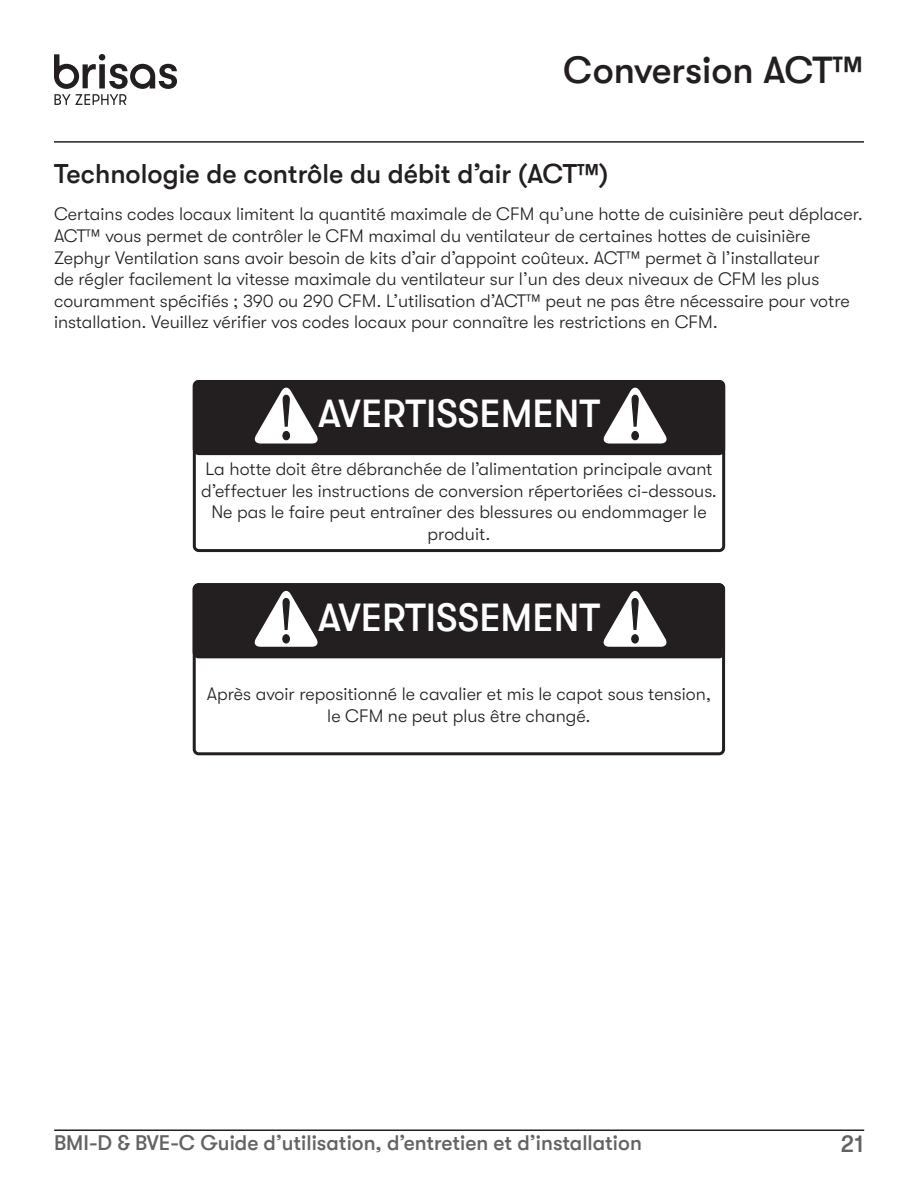
<style>
.page{position:relative;width:918px;height:1188px;background:#fff}
.page>*{position:absolute;margin:0;border:0;box-sizing:border-box;transform-origin:0 0}
.t1{font:500 39px "GT Walsheim";color:#fff}
.t2{font:500 37.5px "GT Walsheim";color:#231f20}
.t3{font:500 27px "GT Walsheim";color:#231f20}
.t4{font:500 24px "GT Walsheim";color:#636366}
.t5{font:500 21px "GT Walsheim";color:#636366}
.t6{font:300 18px/21.6px "GT Walsheim";color:#231f20;text-align:center}
</style>
<div class="page">
<hr style="left:54px;top:141px;width:810px;height:2px;background:#231f20">
<hr style="left:54px;top:1130px;width:810px;height:1px;background:#231f20">
<svg style="left:54px;top:54px;width:123px;height:51px"></svg>
<div style="left:193px;top:380px;width:532px;height:75px;background:#231f20;border-radius:6px"></div>
<svg style="left:254px;top:387px;width:64px;height:57px"></svg>
<svg style="left:603px;top:387px;width:64px;height:57px"></svg>
<div style="left:193px;top:380px;width:532px;height:172px;border:3px solid #231f20;border-radius:4px"></div>
<div style="left:193px;top:583px;width:532px;height:75px;background:#231f20;border-radius:6px"></div>
<svg style="left:254px;top:590px;width:64px;height:57px"></svg>
<svg style="left:603px;top:590px;width:64px;height:57px"></svg>
<div style="left:193px;top:583px;width:532px;height:172px;border:3px solid #231f20;border-radius:4px"></div>
<h2 class="t2" style="left:563px;top:49px;width:302px">Conversion ACT™</h2>
<h3 class="t3" style="left:54px;top:158px;width:556px">Technologie de contrôle du débit d’air (ACT™)</h3>
<p class="t6" style="left:54px;top:204px;width:811px;text-align:left">Certains codes locaux limitent la quantité maximale de CFM qu’une hotte de cuisinière peut déplacer.<br>ACT™ vous permet de contrôler le CFM maximal du ventilateur de certaines hottes de cuisinière Zephyr Ventilation sans avoir besoin de kits d’air d’appoint coûteux. ACT™ permet à l’installateur<br>de régler facilement la vitesse maximale du ventilateur sur l’un des deux niveaux de CFM les plus couramment spécifiés ; 390 ou 290 CFM. L’utilisation d’ACT™ peut ne pas être nécessaire pour votre installation. Veuillez vérifier vos codes locaux pour connaître les restrictions en CFM.</p>
<h1 class="t1" style="left:318px;top:392px;width:284px">AVERTISSEMENT</h1>
<p class="t6" style="left:201px;top:458px;width:517px">La hotte doit être débranchée de l’alimentation principale avant d’effectuer les instructions de conversion répertoriées ci-dessous.<br>Ne pas le faire peut entraîner des blessures ou endommager le produit.</p>
<h1 class="t1" style="left:318px;top:595px;width:284px">AVERTISSEMENT</h1>
<p class="t6" style="left:207px;top:683px;width:506px">Après avoir repositionné le cavalier et mis le capot sous tension, le CFM ne peut plus être changé.</p>
<p class="t5" style="left:54px;top:1131px;width:589px">BMI-D &amp; BVE-C Guide d’utilisation, d’entretien et d’installation</p>
<h3 class="t4" style="left:841px;top:1131px;width:25px">21</h3>
</div>
